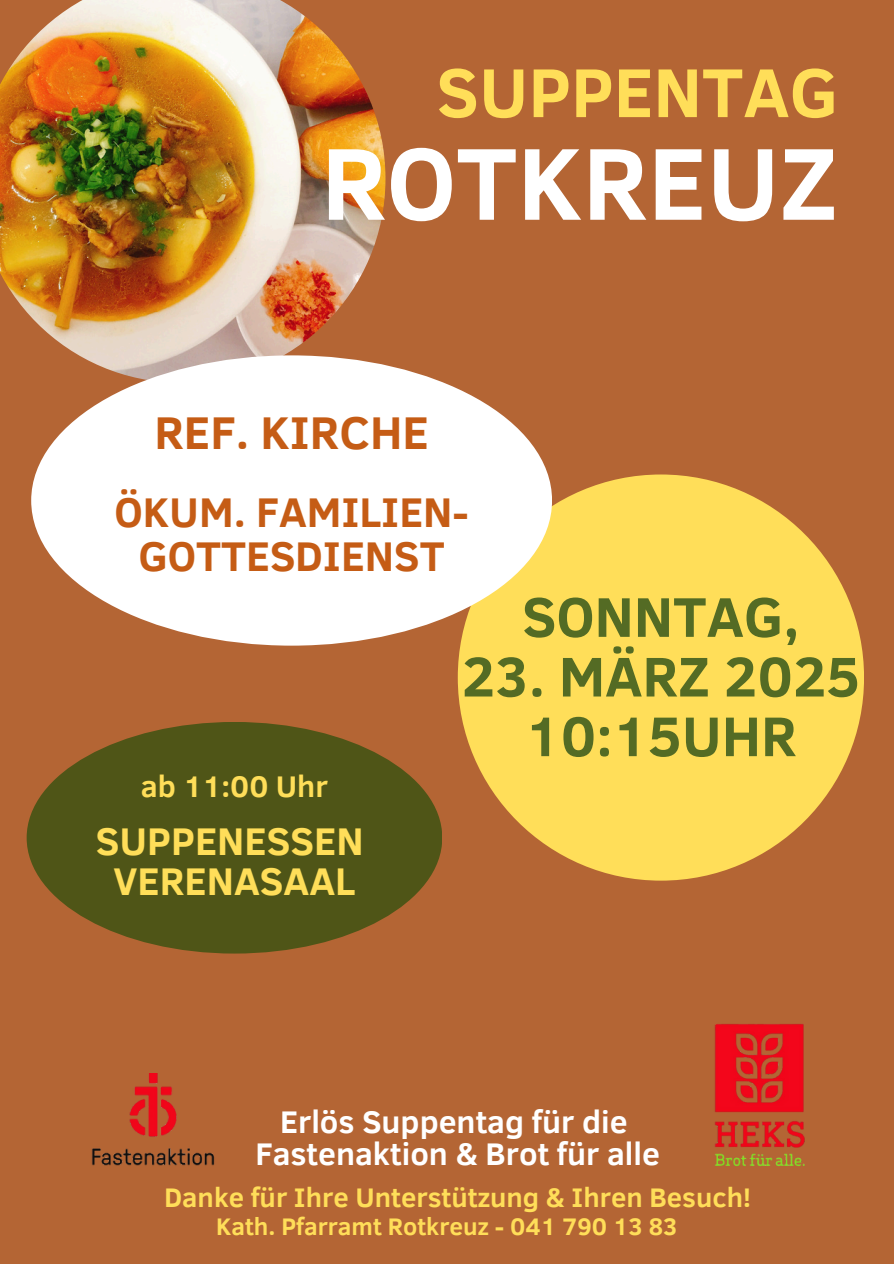
<style>
.page{position:relative;width:894px;height:1264px;background:#fff}
.page>*{position:absolute;margin:0;border:0;box-sizing:border-box;transform-origin:0 0}
.t1{font:700 104.25px "Clear Sans";color:#fff}
.t2{font:700 70.5px "Clear Sans";color:#ffde59}
.t3{font:700 57px/59.7px "Clear Sans";color:#546b24;text-align:center}
.t4{font:700 46.95px "Clear Sans";color:#c55c15}
.t5{font:700 42.45px/43.8px "Clear Sans";color:#c55c15;text-align:center}
.t6{font:700 39.6px/40.5px "Clear Sans";color:#ffde59;text-align:center}
.t7{font:700 32.1px/32.7px "Clear Sans";color:#fff;text-align:center}
.t8{font:700 30.6px "Clear Sans";color:#ffde59}
.t9{font:700 27.6px "Clear Sans";color:#ffde59}
.t10{font:700 24.6px "Clear Sans";color:#ffde59}
</style>
<div class="page">
<div style="left:0;top:0;width:893px;height:1263px;background:#b46534"></div>
<img style="left:0;top:0;width:385px;height:380px">
<div style="left:457px;top:474px;width:406px;height:406px;background:#ffde59;border-radius:50%"></div>
<img style="left:714px;top:1024px;width:90px;height:142px">
<img style="left:92px;top:1073px;width:123px;height:93px">
<div style="left:31px;top:355px;width:520px;height:290px;background:#fff;border-radius:50%"></div>
<div style="left:27px;top:722px;width:415px;height:231px;background:#4f5517;border-radius:50%"></div>
<h2 class="t2" style="left:436px;top:41px;width:403px">SUPPENTAG</h2>
<h1 class="t1" style="left:321px;top:107px;width:518px">ROTKREUZ</h1>
<h6 class="t4" style="left:154px;top:398px;width:276px">REF. KIRCHE</h6>
<h4 class="t5" style="left:114px;top:488px;width:356px">ÖKUM. FAMILIEN-<br>GOTTESDIENST</h4>
<p class="t8" style="left:141px;top:763px;width:188px">ab 11:00 Uhr</p>
<h3 class="t6" style="left:96px;top:818px;width:269px">SUPPENESSEN<br>VERENASAAL</h3>
<h6 class="t3" style="left:522px;top:584px;width:279px">SONNTAG,</h6>
<h6 class="t3" style="left:461px;top:643px;width:399px">23. MÄRZ 2025<br>10:15UHR</h6>
<h4 class="t7" style="left:255px;top:1103px;width:406px">Erlös Suppentag für die<br>Fastenaktion &amp; Brot für alle</h4>
<h5 class="t9" style="left:165px;top:1176px;width:587px">Danke für Ihre Unterstützung &amp; Ihren Besuch!</h5>
<p class="t10" style="left:216px;top:1208px;width:463px">Kath. Pfarramt Rotkreuz - 041 790 13 83</p>
</div>
